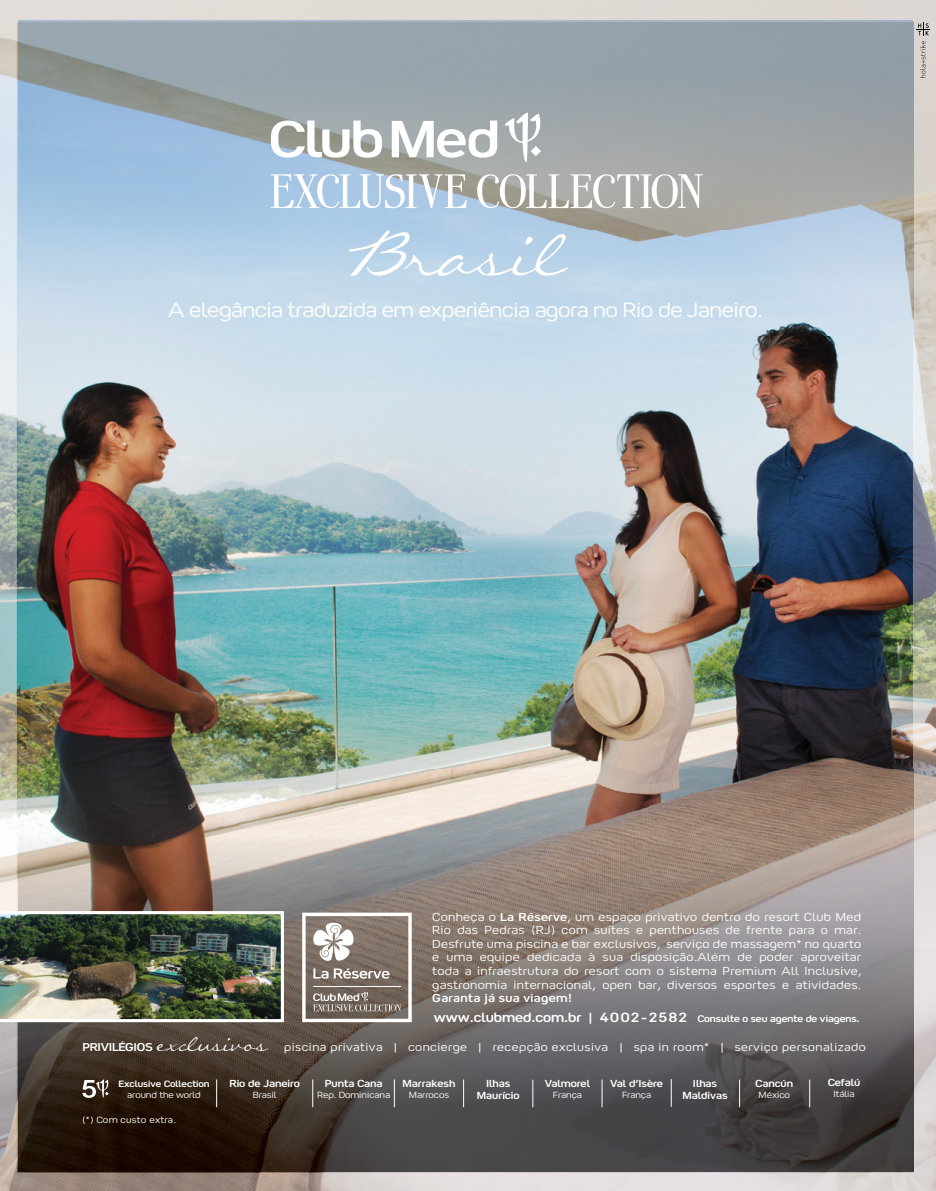
<style>
.page{position:relative;width:936px;height:1191px;background:#fff}
.page>*{position:absolute;margin:0;border:0;box-sizing:border-box;transform-origin:0 0}
.t1{font:89.85px "Callie Hand";color:#fff}
.t2{font:30px "Callie Hand";letter-spacing:-.02em;color:#fff}
.t3{font:300 21.3px "Happiness V";letter-spacing:-.02em;color:#fff}
.t4{font:13.8px "Happiness Beta";color:#fff}
.t5{font:300 12px/13.5px "Happiness V";letter-spacing:.03em;color:#fff;text-align:justify}
.t6{font:12px "Happiness V";letter-spacing:.03em;color:#fff}
.t7{font:300 11.85px "Happiness V";letter-spacing:.045em;color:#fff}
.t8{font:11.85px "Happiness V";letter-spacing:-.02em;color:#fff}
.t9{font:10.65px/12.8px "Happiness V";color:#fff;text-align:center}
.t10{font:9.45px "Happiness V";letter-spacing:-.005em;color:#fff}
.t11{font:300 9.3px "Happiness V";color:#fff}
.t12{font:300 9.3px "Happiness V";letter-spacing:.03em;color:#fff}
.s1{font-weight:400}
.s2{font-size:9.9px}
.s3{font-size:10.5px}
</style>
<div class="page">
<img style="left:0;top:0;width:935px;height:1191px">
<h1 class="t1" style="left:344px;top:222px;width:225px">Brasil</h1>
<h3 class="t3" style="left:168px;top:296px;width:596px">A elegância traduzida em experiência agora no Rio de Janeiro.</h3>
<p class="t5" style="left:432px;top:909px;width:430px">Conheça o <span class="s1">La Réserve</span>, um espaço privativo dentro do resort Club Med Rio das Pedras (RJ) com suítes e penthouses de frente para o mar.<br>Desfrute uma piscina e bar exclusivos, serviço de massagem* no quarto e uma equipe dedicada à sua disposição.Além de poder aproveitar toda a infraestrutura do resort com o sistema Premium All Inclusive, gastronomia internacional, open bar, diversos esportes e atividades.</p>
<p class="t6" style="left:432px;top:990px;width:141px">Garanta já sua viagem!</p>
<p class="t4" style="left:434px;top:1009px;width:427px">www.clubmed.com.br | 4002-2582 <span class="s2">Consulte o seu agente de viagens</span><span class="s3">.</span></p>
<p class="t8" style="left:83px;top:1039px;width:72px">PRIVILÉGIOS</p>
<h2 class="t2" style="left:158px;top:1032px;width:112px">exclusivos</h2>
<p class="t7" style="left:284px;top:1039px;width:583px">piscina privativa | concierge | recepção exclusiva | spa in room* | serviço personalizado</p>
<p class="t10" style="left:118px;top:1077px;width:93px">Exclusive Collection</p>
<p class="t11" style="left:127px;top:1088px;width:75px">around the world</p>
<p class="t12" style="left:82px;top:1114px;width:95px">(*) Com custo extra.</p>
<p class="t9" style="left:229px;top:1076px;width:72px">Rio de Janeiro</p>
<p class="t11" style="left:253px;top:1088px;width:25px">Brasil</p>
<p class="t9" style="left:325px;top:1076px;width:59px">Punta Cana</p>
<p class="t11" style="left:317px;top:1088px;width:74px">Rep. Dominicana</p>
<p class="t9" style="left:402px;top:1076px;width:54px">Marrakesh</p>
<p class="t11" style="left:409px;top:1088px;width:42px">Marrocos</p>
<p class="t9" style="left:477px;top:1076px;width:44px">Ilhas<br>Maurício</p>
<p class="t9" style="left:544px;top:1076px;width:47px">Valmorel</p>
<p class="t11" style="left:553px;top:1088px;width:30px">França</p>
<p class="t9" style="left:610px;top:1076px;width:54px">Val d’Isère</p>
<p class="t11" style="left:622px;top:1088px;width:30px">França</p>
<p class="t9" style="left:682px;top:1076px;width:47px">Ilhas<br>Maldivas</p>
<p class="t9" style="left:755px;top:1076px;width:39px">Cancún</p>
<p class="t11" style="left:758px;top:1088px;width:33px">México</p>
<p class="t9" style="left:827px;top:1076px;width:34px">Cefalú</p>
<p class="t11" style="left:833px;top:1088px;width:23px">Itália</p>
</div>
